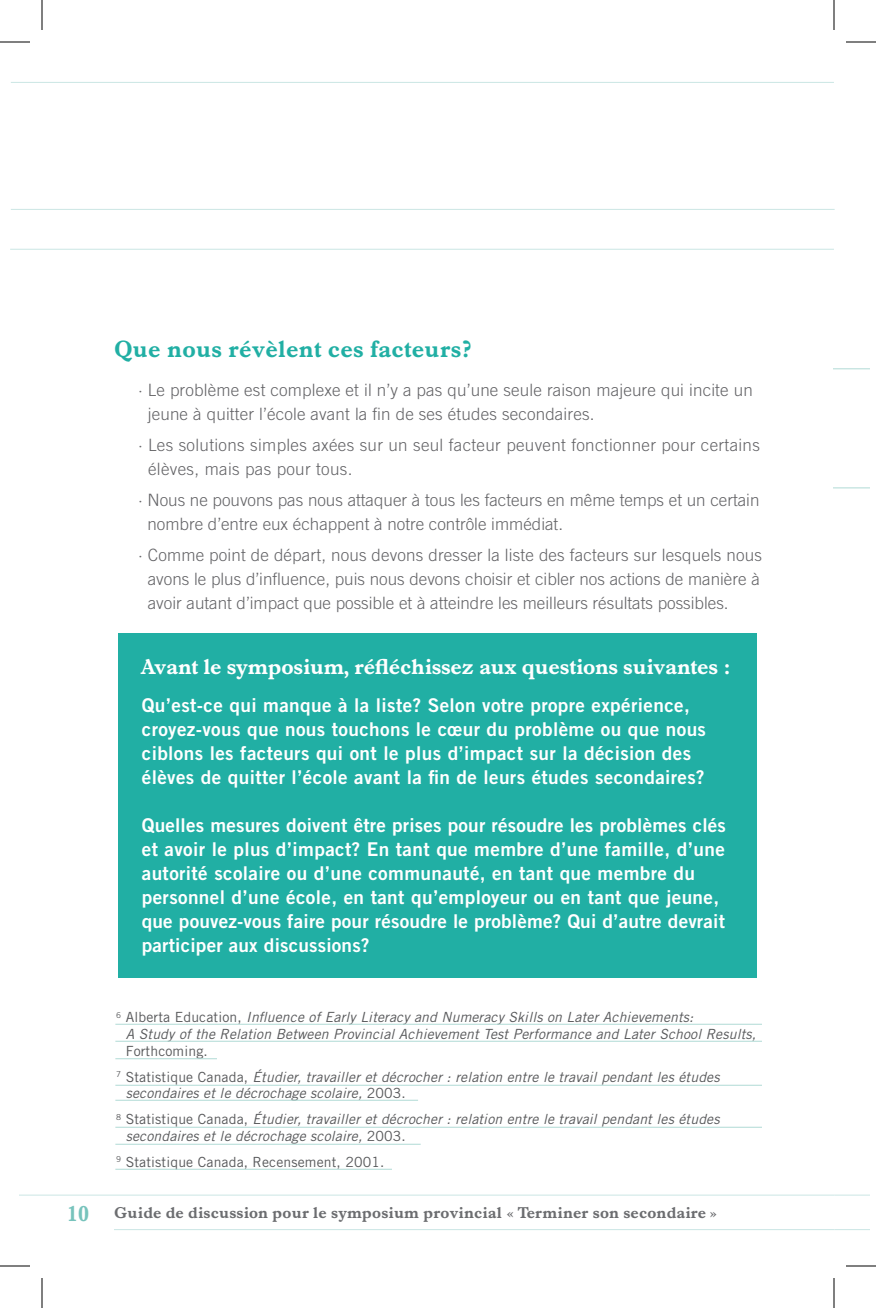
<style>
.page{position:relative;width:876px;height:1308px;background:#fff}
.page>*{position:absolute;margin:0;border:0;box-sizing:border-box;transform-origin:0 0}
.t1{font:24px "Dutch 766 BT Bold A";letter-spacing:.01em;color:#21afa4}
.t2{font:22px "Dutch 766 BT Bold A";letter-spacing:-.01em;color:#fff}
.t3{font:19px/24px "Trade Gothic Bold Two";letter-spacing:.02em;color:#fff}
.t4{font:300 17px/24px "Trade Gothic";letter-spacing:.01em;color:#636366}
.t5{font:16px "Dutch 766 BT Bold A";letter-spacing:.01em;color:#6c6d70}
.t6{font:italic 14px/25.8px "Trade Gothic";letter-spacing:.01em;color:#57585a}
.t7{font:14px/25.8px "Trade Gothic";letter-spacing:.01em;color:#57585a}
.s1{font-style:normal}
.s2{font-style:italic}
.s3{font-size:22px;color:#77c3bc}
</style>
<div class="page">
<hr style="left:114px;top:1229px;width:720px;height:1px;background:#cbe6e4">
<hr style="left:19px;top:1195px;width:815px;height:1px;background:#cbe6e4">
<hr style="left:835px;top:1229px;width:35px;height:1px;background:#cbe6e4">
<hr style="left:835px;top:1195px;width:35px;height:1px;background:#cbe6e4">
<hr style="left:833px;top:488px;width:37px;height:1px;background:#b0dad5">
<hr style="left:833px;top:368px;width:37px;height:1px;background:#b0dad5">
<div style="left:119px;top:633px;width:638px;height:345px;background:#21afa4"></div>
<hr style="left:115px;top:1024px;width:647px;height:1px;background:#b0dad5">
<hr style="left:115px;top:1041px;width:647px;height:1px;background:#b0dad5">
<hr style="left:115px;top:1058px;width:102px;height:1px;background:#b0dad5">
<hr style="left:115px;top:1085px;width:647px;height:1px;background:#b0dad5">
<hr style="left:115px;top:1100px;width:303px;height:1px;background:#b0dad5">
<hr style="left:115px;top:1127px;width:647px;height:1px;background:#b0dad5">
<hr style="left:115px;top:1144px;width:306px;height:1px;background:#b0dad5">
<hr style="left:115px;top:1169px;width:277px;height:1px;background:#b0dad5">
<hr style="left:10px;top:249px;width:824px;height:1px;background:#cbe6e4">
<hr style="left:11px;top:82px;width:823px;height:1px;background:#cbe6e4">
<hr style="left:11px;top:209px;width:824px;height:1px;background:#cbe6e4">
<hr style="left:0;top:42px;width:30px;height:1px;background:#000">
<hr style="left:846px;top:42px;width:30px;height:1px;background:#000">
<hr style="left:0;top:1266px;width:30px;height:1px;background:#000">
<hr style="left:846px;top:1266px;width:30px;height:1px;background:#000">
<hr style="left:42px;top:0;width:1px;height:30px;background:#000">
<hr style="left:42px;top:1278px;width:1px;height:30px;background:#000">
<hr style="left:834px;top:0;width:1px;height:30px;background:#000">
<hr style="left:834px;top:1278px;width:1px;height:30px;background:#000">
<h1 class="t1" style="left:114px;top:334px;width:360px">Que nous révèlent ces facteurs?</h1>
<p class="t4" style="left:148px;top:378px;width:607px;text-indent:-10px">· Le problème est complexe et il n’y a pas qu’une seule raison majeure qui incite un jeune à quitter l’école avant la fin de ses études secondaires.</p>
<p class="t4" style="left:148px;top:433px;width:613px;text-indent:-10px">· Les solutions simples axées sur un seul facteur peuvent fonctionner pour certains élèves, mais pas pour tous.</p>
<p class="t4" style="left:147px;top:488px;width:614px;text-indent:-9px">· Nous ne pouvons pas nous attaquer à tous les facteurs en même temps et un certain nombre d’entre eux échappent à notre contrôle immédiat.</p>
<p class="t4" style="left:148px;top:543px;width:616px;text-indent:-10px">· Comme point de départ, nous devons dresser la liste des facteurs sur lesquels nous avons le plus d’influence, puis nous devons choisir et cibler nos actions de manière à avoir autant d’impact que possible et à atteindre les meilleurs résultats possibles.</p>
<p class="t2" style="left:142px;top:653px;width:591px">Avant le symposium, réfléchissez aux questions suivantes :</p>
<p class="t3" style="left:142px;top:693px;width:566px">Qu’est-ce qui manque à la liste? Selon votre propre expérience, croyez-vous que nous touchons le cœur du problème ou que nous ciblons les facteurs qui ont le plus d’impact sur la décision des élèves de quitter l’école avant la fin de leurs études secondaires?</p>
<p class="t3" style="left:142px;top:813px;width:586px">Quelles mesures doivent être prises pour résoudre les problèmes clés et avoir le plus d’impact? En tant que membre d’une famille, d’une autorité scolaire ou d’une communauté, en tant que membre du personnel d’une école, en tant qu’employeur ou en tant que jeune, que pouvez-vous faire pour résoudre le problème? Qui d’autre devrait participer aux discussions?</p>
<p class="t6" style="left:126px;top:1009px;width:632px;line-height:16.8px;text-indent:-9px"><sup>6</sup> <span class="s1">Alberta Education,</span> Influence of Early Literacy and Numeracy Skills on Later Achievements:<br>A Study of the Relation Between Provincial Achievement Test Performance and Later School Results,</p>
<p class="t6" style="left:116px;top:1038px;width:605px;text-indent:9px"><span class="s1">Forthcoming.<br></span><sup>7</sup> <span class="s1">Statistique Canada,</span> Étudier, travailler et décrocher : relation entre le travail pendant les études</p>
<p class="t6" style="left:116px;top:1080px;width:605px;text-indent:9px">secondaires et le décrochage scolaire, <span class="s1">2003.<br></span><sup>8</sup> <span class="s1">Statistique Canada,</span> Étudier, travailler et décrocher : relation entre le travail pendant les études</p>
<p class="t7" style="left:116px;top:1123px;width:291px;text-indent:9px"><span class="s2">secondaires et le décrochage scolaire,</span> 2003.<br><sup>9</sup> Statistique Canada, Recensement, 2001.</p>
<p class="t5" style="left:67px;top:1203px;width:652px"><span class="s3">10</span> Guide de discussion pour le symposium provincial « Terminer son secondaire »</p>
</div>
